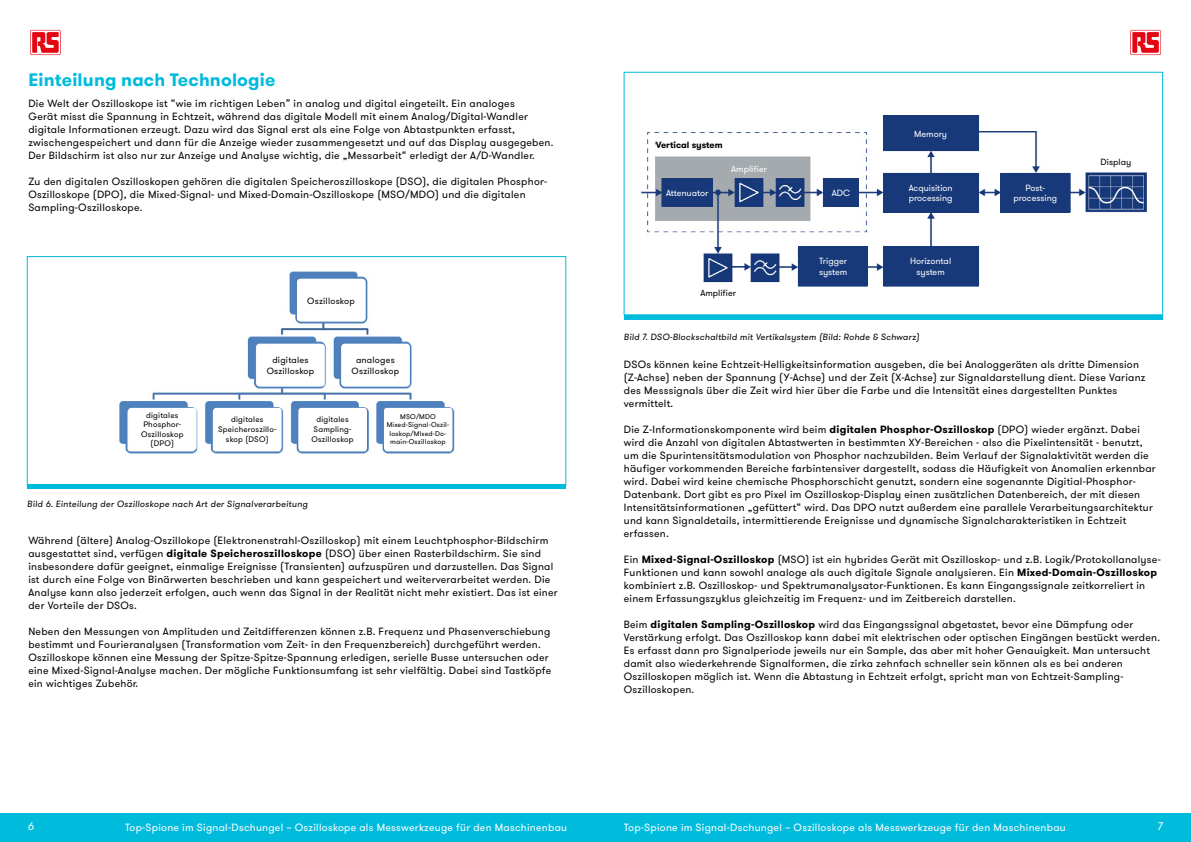
<style>
.page{position:relative;width:1191px;height:842px;background:#fff}
.page>*{position:absolute;margin:0;border:0;box-sizing:border-box;transform-origin:0 0}
.t1{font:700 18px "GT Walsheim Pro";letter-spacing:.01em;color:#00bbdc}
.t2{font:italic 11px "GT Walsheim Pro";color:#fff}
.t3{font:10.5px/13px "GT Walsheim Pro";letter-spacing:.025em;color:#000}
.t4{font:10.5px "GT Walsheim Pro";letter-spacing:.025em;color:#fff}
.t5{font:italic 9px "GT Walsheim Pro";letter-spacing:.025em;color:#000}
.t6{font:9px/10.8px "GT Walsheim Pro";color:#fff}
.t7{font:9px/10.8px "GT Walsheim Pro";letter-spacing:.025em;color:#000;text-align:center}
.t8{font:9px "GT Walsheim Pro";color:#000}
.t9{font:700 9px "GT Walsheim Pro";color:#000}
.t10{font:8px/9.6px "GT Walsheim Pro";letter-spacing:.025em;color:#000;text-align:center}
.t11{font:7px/8.4px "GT Walsheim Pro";letter-spacing:.025em;color:#000;text-align:center}
.s1{font-weight:700}
</style>
<div class="page">
<div style="left:0;top:814px;width:1191px;height:28px;background:#00bbdc"></div>
<svg style="left:1128px;top:28px;width:34px;height:29px"></svg>
<svg style="left:1130px;top:30px;width:31px;height:25px"></svg>
<svg style="left:1130px;top:30px;width:30px;height:24px"></svg>
<svg style="left:1132px;top:32px;width:26px;height:21px"></svg>
<svg style="left:28px;top:28px;width:34px;height:29px"></svg>
<svg style="left:30px;top:30px;width:31px;height:25px"></svg>
<div style="left:31px;top:30px;width:29px;height:24px;background:#fff"></div>
<svg style="left:32px;top:32px;width:27px;height:21px"></svg>
<img style="left:119px;top:271px;width:336px;height:183px">
<hr style="left:27px;top:484px;width:539px;height:4px;background:#00bbdc">
<div style="left:297px;top:279px;width:68px;height:42px;background:#fff;border-radius:3px"></div>
<div style="left:256px;top:344px;width:69px;height:42px;background:#fff;border-radius:3px"></div>
<div style="left:341px;top:344px;width:69px;height:42px;background:#fff;border-radius:3px"></div>
<div style="left:384px;top:408px;width:68px;height:42px;background:#fff;border-radius:3px"></div>
<div style="left:298px;top:408px;width:69px;height:42px;background:#fff;border-radius:3px"></div>
<div style="left:213px;top:408px;width:68px;height:42px;background:#fff;border-radius:3px"></div>
<div style="left:128px;top:408px;width:69px;height:42px;background:#fff;border-radius:3px"></div>
<img style="left:641px;top:115px;width:506px;height:172px">
<hr style="left:624px;top:315px;width:538px;height:4px;background:#00bbdc">
<div style="left:656px;top:135px;width:113px;height:20px;background:#fff"></div>
<div style="left:696px;top:283px;width:44px;height:20px;background:#fff"></div>
<div style="left:1085px;top:152px;width:61px;height:20px;background:#fff"></div>
<div style="left:883px;top:116px;width:95px;height:35px;background:#173879"></div>
<div style="left:883px;top:173px;width:95px;height:39px;background:#173879"></div>
<div style="left:883px;top:247px;width:95px;height:39px;background:#173879"></div>
<div style="left:798px;top:247px;width:69px;height:39px;background:#173879"></div>
<div style="left:823px;top:178px;width:35px;height:29px;background:#173879"></div>
<div style="left:662px;top:178px;width:50px;height:29px;background:#173879"></div>
<div style="left:724px;top:160px;width:50px;height:17px;background:#a5aaae"></div>
<div style="left:1000px;top:173px;width:70px;height:39px;background:#173879"></div>
<h1 class="t1" style="left:28px;top:67px;width:249px">Einteilung nach Technologie</h1>
<p class="t3" style="left:28px;top:97px;width:526px">Die Welt der Oszilloskope ist “wie im richtigen Leben” in analog und digital eingeteilt. Ein analoges<br>Gerät misst die Spannung in Echtzeit, während das digitale Modell mit einem Analog/Digital-Wandler digitale Informationen erzeugt. Dazu wird das Signal erst als eine Folge von Abtastpunkten erfasst, zwischengespeichert und dann für die Anzeige wieder zusammengesetzt und auf das Display ausgegeben.<br>Der Bildschirm ist also nur zur Anzeige und Analyse wichtig, die „Messarbeit“ erledigt der A/D-Wandler.</p>
<p class="t3" style="left:28px;top:175px;width:520px">Zu den digitalen Oszilloskopen gehören die digitalen Speicheroszilloskope (DSO), die digitalen Phosphor-<br>Oszilloskope (DPO), die Mixed-Signal- und Mixed-Domain-Oszilloskope (MSO/MDO) und die digitalen<br>Sampling-Oszilloskope.</p>
<p class="t10" style="left:141px;top:410px;width:44px">digitales<br>Phosphor-<br>Oszilloskop (DPO)</p>
<p class="t7" style="left:307px;top:295px;width:49px">Oszilloskop</p>
<p class="t7" style="left:267px;top:355px;width:49px">digitales<br>Oszilloskop</p>
<p class="t7" style="left:351px;top:355px;width:49px">analoges<br>Oszilloskop</p>
<p class="t11" style="left:387px;top:413px;width:64px">MSO/MDO<br>Mixed-Signal-Oszil&shy;loskop/MIxed-Do&shy;main-Oszilloskop</p>
<p class="t10" style="left:218px;top:415px;width:60px">digitales<br>Speicheroszillo&shy;skop (DSO)</p>
<p class="t10" style="left:311px;top:415px;width:44px">digitales<br>Sampling-<br>Oszilloskop</p>
<p class="t5" style="left:27px;top:498px;width:282px">Bild 6. Einteilung der Oszilloskope nach Art der Signalverarbeitung</p>
<p class="t3" style="left:28px;top:534px;width:531px">Während (ältere) Analog-Oszillokope (Elektronenstrahl-Oszilloskop) mit einem Leuchtphosphor-Bildschirm ausgestattet sind, verfügen <span class="s1">digitale Speicheroszilloskope</span> (DSO) über einen Rasterbildschirm. Sie sind insbesondere dafür geeignet, einmalige Ereignisse (Transienten) aufzuspüren und darzustellen. Das Signal ist durch eine Folge von Binärwerten beschrieben und kann gespeichert und weiterverarbeitet werden. Die Analyse kann also jederzeit erfolgen, auch wenn das Signal in der Realität nicht mehr existiert. Das ist einer der Vorteile der DSOs.</p>
<p class="t3" style="left:28px;top:625px;width:524px">Neben den Messungen von Amplituden und Zeitdifferenzen können z.B. Frequenz und Phasenverschiebung bestimmt und Fourieranalysen (Transformation vom Zeit- in den Frequenzbereich) durchgeführt werden.<br>Oszilloskope können eine Messung der Spitze-Spitze-Spannung erledigen, serielle Busse untersuchen oder eine Mixed-Signal-Analyse machen. Der mögliche Funktionsumfang ist sehr vielfältig. Dabei sind Tastköpfe ein wichtiges Zubehör.</p>
<p class="t9" style="left:656px;top:139px;width:68px">Vertical system</p>
<p class="t6" style="left:731px;top:163px;width:37px">Amplifier</p>
<p class="t6" style="left:666px;top:188px;width:44px">Attenuator</p>
<p class="t6" style="left:831px;top:188px;width:20px">ADC</p>
<p class="t8" style="left:700px;top:287px;width:37px">Amplifier</p>
<p class="t6" style="left:819px;top:256px;width:30px">Trigger system</p>
<p class="t6" style="left:914px;top:128px;width:34px">Memory</p>
<p class="t6" style="left:908px;top:182px;width:45px">Acquisition processing</p>
<p class="t6" style="left:910px;top:256px;width:43px;text-align:center">Horizontal system</p>
<p class="t5" style="left:624px;top:331px;width:297px">Bild 7. DSO-Blockschaltbild mit Vertikalsystem (Bild: Rohde &amp; Schwarz)</p>
<p class="t6" style="left:1013px;top:182px;width:45px;text-align:center">Post&shy;processing</p>
<p class="t8" style="left:1100px;top:157px;width:32px">Display</p>
<p class="t3" style="left:624px;top:358px;width:523px">DSOs können keine Echtzeit-Helligkeitsinformation ausgeben, die bei Analoggeräten als dritte Dimension (Z-Achse) neben der Spannung (Y-Achse) und der Zeit (X-Achse) zur Signaldarstellung dient. Diese Varianz des Messsignals über die Zeit wird hier über die Farbe und die Intensität eines dargestellten Punktes vermittelt.</p>
<p class="t3" style="left:624px;top:423px;width:533px">Die Z-Informationskomponente wird beim <span class="s1">digitalen Phosphor-Oszilloskop</span> (DPO) wieder ergänzt. Dabei wird die Anzahl von digitalen Abtastwerten in bestimmten XY-Bereichen - also die Pixelintensität - benutzt, um die Spurintensitätsmodulation von Phosphor nachzubilden. Beim Verlauf der Signalaktivität werden die häufiger vorkommenden Bereiche farbintensiver dargestellt, sodass die Häufigkeit von Anomalien erkennbar wird. Dabei wird keine chemische Phosphorschicht genutzt, sondern eine sogenannte Digitial-Phosphor-Datenbank. Dort gibt es pro Pixel im Oszilloskop-Display einen zusätzlichen Datenbereich, der mit diesen Intensitätsinformationen „gefüttert“ wird. Das DPO nutzt außerdem eine parallele Verarbeitungsarchitektur und kann Signaldetails, intermittierende Ereignisse und dynamische Signalcharakteristiken in Echtzeit erfassen.</p>
<p class="t3" style="left:624px;top:553px;width:538px">Ein <span class="s1">Mixed-Signal-Oszilloskop</span> (MSO) ist ein hybrides Gerät mit Oszilloskop- und z.B. Logik/Protokollanalyse-Funktionen und kann sowohl analoge als auch digitale Signale analysieren. Ein <span class="s1">Mixed-Domain-Oszilloskop </span>kombiniert z.B. Oszilloskop- und Spektrumanalysator-Funktionen. Es kann Eingangssignale zeitkorreliert in einem Erfassungszyklus gleichzeitig im Frequenz- und im Zeitbereich darstellen.</p>
<p class="t3" style="left:624px;top:618px;width:538px">Beim <span class="s1">digitalen Sampling-Oszilloskop</span> wird das Eingangssignal abgetastet, bevor eine Dämpfung oder Verstärkung erfolgt. Das Oszilloskop kann dabei mit elektrischen oder optischen Eingängen bestückt werden.<br>Es erfasst dann pro Signalperiode jeweils nur ein Sample, das aber mit hoher Genauigkeit. Man untersucht damit also wiederkehrende Signalformen, die zirka zehnfach schneller sein können als es bei anderen Oszilloskopen möglich ist. Wenn die Abtastung in Echtzeit erfolgt, spricht man von Echtzeit-Sampling-Oszilloskopen.</p>
<p class="t2" style="left:28px;top:819px;width:8px">6</p>
<p class="t4" style="left:125px;top:820px;width:443px">Top-Spione im Signal-Dschungel – Oszilloskope als Messwerkzeuge für den Maschinenbau</p>
<p class="t4" style="left:624px;top:820px;width:443px">Top-Spione im Signal-Dschungel – Oszilloskope als Messwerkzeuge für den Maschinenbau</p>
<p class="t2" style="left:1157px;top:819px;width:7px">7</p>
</div>
